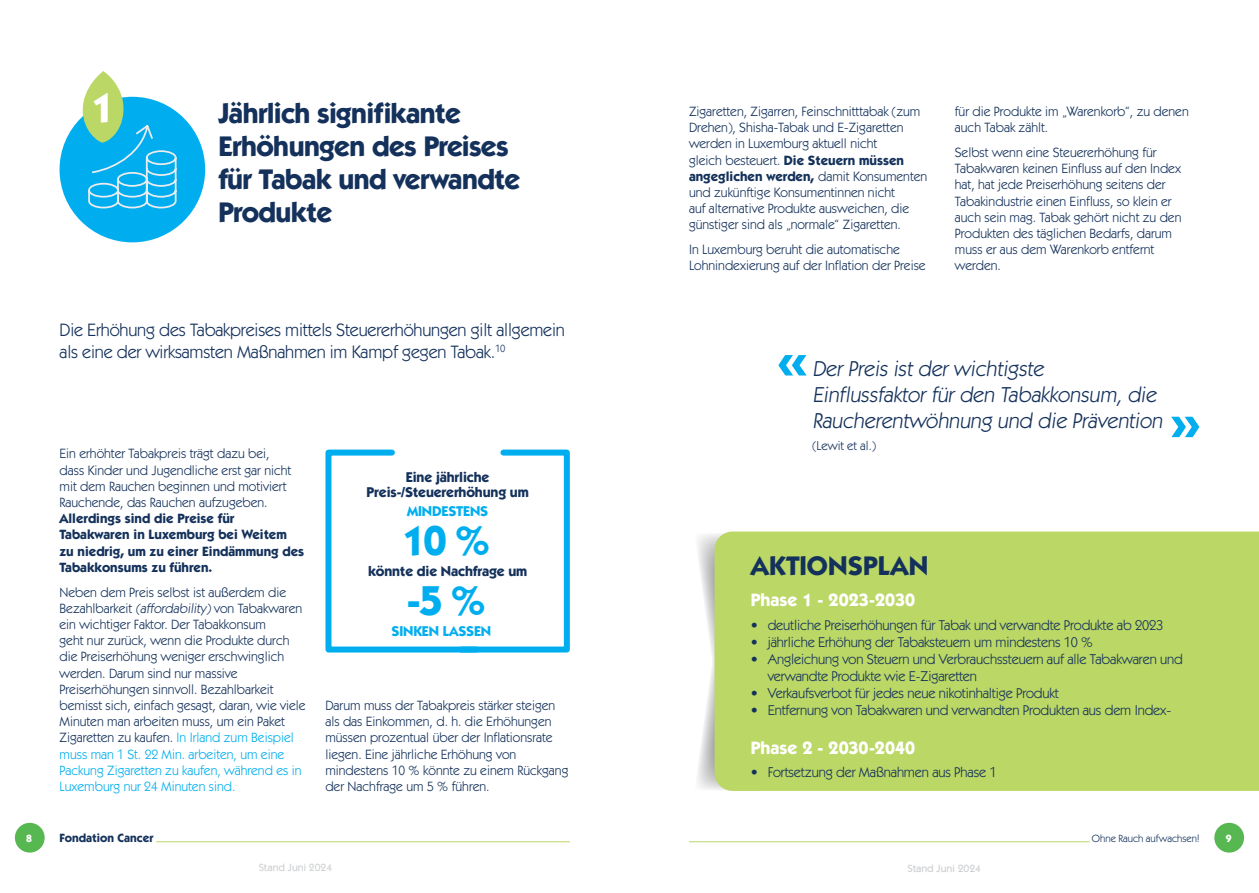
<style>
.page{position:relative;width:1259px;height:893px;background:#fff}
.page>*{position:absolute;margin:0;border:0;box-sizing:border-box;transform-origin:0 0}
.t1{font:700 42px "ITC Kabel Std";color:#00aeef}
.t2{font:700 41.85px "ITC Kabel Std";color:#fff}
.t3{font:700 28.5px/33px "ITC Kabel Std";letter-spacing:-.02em;color:#14315b}
.t4{font:700 27px "ITC Kabel Std";letter-spacing:.01em;color:#14315b}
.texte_book{font:21.6px/26px "ITC Kabel Std";color:#14315b}
.t5{font:18px/21.6px "ITC Kabel Std";letter-spacing:-.01em;color:#14315b}
.t6{font:700 18px "ITC Kabel Std";letter-spacing:.005em;color:#fff}
.t7{font:14.25px/17.1px "ITC Kabel Std";letter-spacing:-.01em;color:#14315b}
.t8{font:700 14.25px "ITC Kabel Std";letter-spacing:-.01em;color:#14315b}
.t9{font:700 14.25px "ITC Kabel Std";letter-spacing:-.01em;color:#00aeef}
.texte_book-2{font:13.5px/16.2px "ITC Kabel Std";color:#14315b}
.texte_bleu_ciel_book{font:13.5px/16.2px "ITC Kabel Std";color:#14315b}
.texte_book-3{font:12.6px "ITC Kabel Std";color:#14315b}
.t10{font:700 12px "ITC Kabel Std";color:#14315b}
.t11{font:10.5px "ITC Kabel Std";letter-spacing:.005em;color:#14315b}
.t12{font:500 10.5px "ITC Kabel Std";color:#cfd1d3}
.t13{font:500 10.5px "ITC Kabel Std";color:#cdcfd1}
.t14{font:700 10.5px "ITC Kabel Std";color:#fff}
.s1{font-weight:700}
.s2{color:#00aeef}
</style>
<div class="page">
<div style="left:15px;top:823px;width:30px;height:30px;background:#57b851;border-radius:50%"></div>
<div style="left:1214px;top:823px;width:30px;height:30px;background:#57b851;border-radius:50%"></div>
<hr style="left:156px;top:841px;width:414px;height:1px;background:#bbd766">
<hr style="left:689px;top:841px;width:400px;height:1px;background:#bbd766">
<svg style="left:698px;top:534px;width:16px;height:256px"></svg>
<div style="left:714px;top:531px;width:545px;height:260px;background:#bbd766"></div>
<div style="left:60px;top:97px;width:145px;height:145px;background:#00aeef;border-radius:50%"></div>
<svg style="left:325px;top:449px;width:245px;height:204px"></svg>
<svg style="left:82px;top:71px;width:95px;height:138px"></svg>
<svg style="left:1171px;top:417px;width:28px;height:20px"></svg>
<svg style="left:778px;top:355px;width:28px;height:20px"></svg>
<p class="t2" style="left:92px;top:82px;width:25px">1</p>
<p class="t3" style="left:218px;top:96px;width:303px">Jährlich signifikante<br>Erhöhungen des Preises für Tabak und verwandte<br>Produkte</p>
<p class="t5" style="left:60px;top:319px;width:507px">Die Erhöhung des Tabakpreises mittels Steuererhöhungen gilt allgemein als eine der wirksamsten Maßnahmen im Kampf gegen Tabak.<sup>10</sup></p>
<p class="texte_book-2" style="left:60px;top:446px;width:246px">Ein erhöhter Tabakpreis trägt dazu bei,<br>dass Kinder und Jugendliche erst gar nicht mit dem Rauchen beginnen und motiviert Rauchende, das Rauchen aufzugeben.<br><span class="s1">Allerdings sind die Preise für Tabakwaren in Luxemburg bei Weitem zu niedrig, um zu einer Eindämmung des Tabakkonsums zu führen.</span></p>
<p class="texte_book-2" style="left:60px;top:584px;width:248px">Neben dem Preis selbst ist außerdem die Bezahlbarkeit (affordability) von Tabakwaren ein wichtiger Faktor. Der Tabakkonsum<br>geht nur zurück, wenn die Produkte durch die Preiserhöhung weniger erschwinglich werden. Darum sind nur massive Preiserhöhungen sinnvoll. Bezahlbarkeit bemisst sich, einfach gesagt, daran, wie viele Minuten man arbeiten muss, um ein Paket Zigaretten zu kaufen. <span class="s2">In Irland zum Beispiel muss man 1 St. 22 Min. arbeiten, um eine Packung Zigaretten zu kaufen, während es in Luxemburg nur 24 Minuten sind.</span></p>
<p class="t8" style="left:406px;top:468px;width:85px">Eine jährliche</p>
<p class="t8" style="left:366px;top:483px;width:164px">Preis-/Steuererhöhung um</p>
<p class="t9" style="left:407px;top:503px;width:83px">MINDESTENS</p>
<p class="t1" style="left:402px;top:515px;width:92px">10 %</p>
<p class="t8" style="left:368px;top:563px;width:161px">könnte die Nachfrage um</p>
<p class="t1" style="left:407px;top:575px;width:83px">-5 %</p>
<p class="t9" style="left:391px;top:623px;width:101px">SINKEN LASSEN</p>
<p class="texte_book-2" style="left:325px;top:697px;width:244px">Darum muss der Tabakpreis stärker steigen als das Einkommen, d. h. die Erhöhungen müssen prozentual über der Inflationsrate liegen. Eine jährliche Erhöhung von mindestens 10 % könnte zu einem Rückgang der Nachfrage um 5 % führen.</p>
<p class="texte_bleu_ciel_book" style="left:689px;top:103px;width:240px">Zigaretten, Zigarren, Feinschnitttabak (zum Drehen), Shisha-Tabak und E-Zigaretten werden in Luxemburg aktuell nicht<br>gleich besteuert. <span class="s1">Die Steuern müssen angeglichen werden,</span> damit Konsumenten und zukünftige Konsumentinnen nicht<br>auf alternative Produkte ausweichen, die günstiger sind als „normale“ Zigaretten.</p>
<p class="texte_bleu_ciel_book" style="left:689px;top:242px;width:238px">In Luxemburg beruht die automatische<br>Lohnindexierung auf der Inflation der Preise</p>
<p class="texte_bleu_ciel_book" style="left:955px;top:103px;width:235px">für die Produkte im „Warenkorb“, zu denen auch Tabak zählt.</p>
<p class="texte_bleu_ciel_book" style="left:955px;top:144px;width:228px">Selbst wenn eine Steuererhöhung für Tabakwaren keinen Einfluss auf den Index hat, hat jede Preiserhöhung seitens der Tabakindustrie einen Einfluss, so klein er auch sein mag. Tabak gehört nicht zu den Produkten des täglichen Bedarfs, darum muss er aus dem Warenkorb entfernt werden.</p>
<p class="texte_book" style="left:812px;top:355px;width:355px">Der Preis ist der wichtigste<br>Einflussfaktor für den Tabakkonsum, die<br>Raucherentwöhnung und die Prävention</p>
<p class="texte_book-3" style="left:812px;top:439px;width:65px">(Lewit et al.)</p>
<p class="t4" style="left:750px;top:549px;width:179px">AKTIONSPLAN</p>
<p class="t6" style="left:750px;top:589px;width:166px">Phase 1 - 2023-2030</p>
<p class="t7" style="left:750px;top:616px;width:414px">• deutliche Preiserhöhungen für Tabak und verwandte Produkte ab 2023</p>
<p class="t7" style="left:750px;top:633px;width:344px">• jährliche Erhöhung der Tabaksteuern um mindestens 10 %</p>
<p class="t7" style="left:767px;top:650px;width:416px;text-indent:-17px">• Angleichung von Steuern und Verbrauchssteuern auf alle Tabakwaren und verwandte Produkte wie E-Zigaretten</p>
<p class="t7" style="left:750px;top:685px;width:310px">• Verkaufsverbot für jedes neue nikotinhaltige Produkt</p>
<p class="t7" style="left:750px;top:702px;width:422px">• Entfernung von Tabakwaren und verwandten Produkten aus dem Index-</p>
<p class="t6" style="left:750px;top:737px;width:166px">Phase 2 - 2030-2040</p>
<p class="t7" style="left:750px;top:764px;width:247px">• Fortsetzung der Maßnahmen aus Phase 1</p>
<p class="t14" style="left:26px;top:831px;width:7px">8</p>
<p class="t10" style="left:60px;top:831px;width:96px">Fondation Cancer</p>
<p class="t11" style="left:1091px;top:832px;width:109px">Ohne Rauch aufwachsen!</p>
<p class="t14" style="left:1225px;top:831px;width:7px">9</p>
<p class="t12" style="left:259px;top:861px;width:75px">Stand Juni 2024</p>
<p class="t13" style="left:907px;top:862px;width:75px">Stand Juni 2024</p>
</div>
